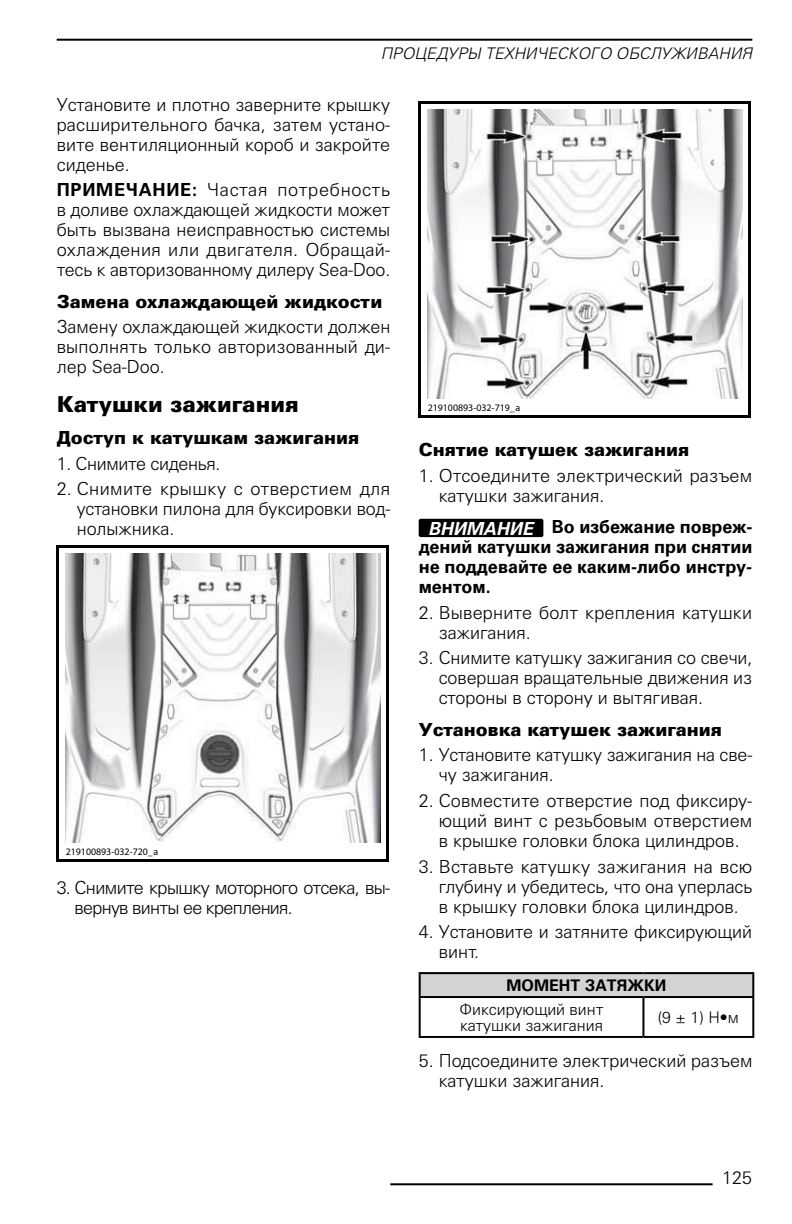
<style>
.page{position:relative;width:792px;height:1224px;background:#fff}
.page>*{position:absolute;margin:0;border:0;box-sizing:border-box;transform-origin:0 0}
.Заголовок_3{font:900 22px "Univers Cyr";color:#000}
.Основной_текст{font:300 18px/20px "Univers Cyr";color:#000;text-align:justify}
.Заголовок_4{font:900 18px "Univers Cyr";color:#000}
.Предостережение{font:700 18px/20px "Univers Cyr";color:#000;text-align:justify}
.Основной_текст-2{font:300 18px/20px "Univers Cyr";letter-spacing:-.04em;color:#000}
.Основной_текст-3{font:300 18px "Univers Cyr";letter-spacing:-.02em;color:#000}
.Основной_текст-4{font:italic 700 18px "Univers Cyr";color:#fff}
.Текст_в_таблице{font:300 16px/16px "Univers Cyr";color:#000}
.Подпись_к_рисункам{font:italic 300 16px "Univers Cyr";color:#000}
.Текст_в_таблице-2{font:700 16px "Univers Cyr";color:#000}
.t1{font:300 10px "Univers";letter-spacing:-.005em;color:#000}
.s1{font-weight:700}
</style>
<div class="page">
<hr style="left:57px;top:39px;width:695px;height:2px;background:#000">
<hr style="left:390px;top:1183px;width:323px;height:2px;background:#000">
<img style="left:66px;top:554px;width:315px;height:289px">
<hr style="left:57px;top:545px;width:332px;height:2px;background:#000">
<hr style="left:57px;top:860px;width:332px;height:2px;background:#000">
<hr style="left:57px;top:546px;width:2px;height:315px;background:#000">
<hr style="left:387px;top:546px;width:2px;height:315px;background:#000">
<img style="left:428px;top:110px;width:315px;height:289px">
<hr style="left:419px;top:101px;width:332px;height:2px;background:#000">
<hr style="left:419px;top:416px;width:332px;height:2px;background:#000">
<hr style="left:419px;top:102px;width:2px;height:315px;background:#000">
<hr style="left:749px;top:102px;width:2px;height:315px;background:#000">
<div style="left:419px;top:519px;width:124px;height:18px;background:#000101;border-radius:2px"></div>
<div style="left:420px;top:973px;width:333px;height:24px;background:#d1d3d4"></div>
<hr style="left:419px;top:972px;width:224px;height:2px;background:#000">
<hr style="left:419px;top:974px;width:2px;height:22px;background:#000">
<hr style="left:643px;top:972px;width:111px;height:2px;background:#000">
<hr style="left:752px;top:974px;width:2px;height:22px;background:#000">
<hr style="left:419px;top:996px;width:224px;height:2px;background:#000">
<hr style="left:419px;top:998px;width:2px;height:38px;background:#000">
<hr style="left:643px;top:996px;width:111px;height:2px;background:#000">
<hr style="left:642px;top:998px;width:2px;height:38px;background:#000">
<hr style="left:752px;top:998px;width:2px;height:38px;background:#000">
<hr style="left:419px;top:1036px;width:224px;height:2px;background:#000">
<hr style="left:643px;top:1036px;width:111px;height:2px;background:#000">
<p class="Подпись_к_рисункам" style="left:381px;top:44px;width:373px">ПРОЦЕДУРЫ ТЕХНИЧЕСКОГО ОБСЛУЖИВАНИЯ</p>
<p class="Основной_текст" style="left:57px;top:94px;width:335px">Установите и плотно заверните крышку расширительного бачка, затем устано&shy;вите вентиляционный короб и закройте сиденье.</p>
<p class="Основной_текст" style="left:57px;top:180px;width:335px"><span class="s1">ПРИМЕЧАНИЕ:</span> Частая потребность в доливе охлаждающей жидкости может быть вызвана неисправностью системы охлаждения или двигателя. Обращай&shy;тесь к авторизованному дилеру Sea-Doo.</p>
<p class="Заголовок_4" style="left:57px;top:291px;width:327px">Замена охлаждающей жидкости</p>
<p class="Основной_текст" style="left:57px;top:317px;width:335px">Замену охлаждающей жидкости должен выполнять только авторизованный ди&shy;лер Sea-Doo.</p>
<p class="Заголовок_3" style="left:57px;top:392px;width:243px">Катушки зажигания</p>
<p class="Заголовок_4" style="left:57px;top:427px;width:304px">Доступ к катушкам зажигания</p>
<p class="Основной_текст-3" style="left:57px;top:453px;width:165px">1. Снимите сиденья.</p>
<p class="Основной_текст" style="left:77px;top:479px;width:315px;text-indent:-20px">2. Снимите крышку с отверстием для установки пилона для буксировки вод&shy;нолыжника.</p>
<p class="t1" style="left:66px;top:845px;width:94px">219100893-032-720_a</p>
<p class="Основной_текст-2" style="left:75px;top:878px;width:317px;text-indent:-18px">3. Снимите крышку моторного отсека, вы&shy;вернув винты ее крепления.</p>
<p class="t1" style="left:428px;top:401px;width:94px">219100893-032-719_a</p>
<p class="Заголовок_4" style="left:419px;top:439px;width:272px">Снятие катушек зажигания</p>
<p class="Основной_текст" style="left:439px;top:465px;width:315px;text-indent:-20px">1. Отсоедините электрический разъем катушки зажигания.</p>
<p class="Основной_текст-4" style="left:428px;top:518px;width:106px">ВНИМАНИЕ</p>
<p class="Предостережение" style="left:419px;top:517px;width:335px;text-indent:133px">Во избежание повреж&shy;дений катушки зажигания при снятии не поддевайте ее каким-либо инстру&shy;ментом.</p>
<p class="Основной_текст" style="left:439px;top:602px;width:315px;text-indent:-20px">2. Выверните болт крепления катушки зажигания.</p>
<p class="Основной_текст" style="left:439px;top:648px;width:315px;text-indent:-20px">3. Снимите катушку зажигания со свечи, совершая вращательные движения из стороны в сторону и вытягивая.</p>
<p class="Заголовок_4" style="left:419px;top:719px;width:305px">Установка катушек зажигания</p>
<p class="Основной_текст" style="left:439px;top:745px;width:315px;text-indent:-20px">1. Установите катушку зажигания на све&shy;чу зажигания.</p>
<p class="Основной_текст" style="left:439px;top:791px;width:315px;text-indent:-20px">2. Совместите отверстие под фиксиру&shy;ющий винт с резьбовым отверстием в крышке головки блока цилиндров.</p>
<p class="Основной_текст" style="left:439px;top:856px;width:315px;text-indent:-20px">3. Вставьте катушку зажигания на всю глубину и убедитесь, что она уперлась в крышку головки блока цилиндров.</p>
<p class="Основной_текст" style="left:439px;top:922px;width:315px;text-indent:-20px">4. Установите и затяните фиксирующий винт.</p>
<p class="Текст_в_таблице-2" style="left:507px;top:976px;width:161px">МОМЕНТ ЗАТЯЖКИ</p>
<p class="Текст_в_таблице" style="left:460px;top:1002px;width:145px">Фиксирующий винт катушки зажигания</p>
<p class="Текст_в_таблице" style="left:658px;top:1010px;width:83px">(9 ± 1) Н•м</p>
<p class="Основной_текст" style="left:439px;top:1051px;width:315px;text-indent:-20px">5. Подсоедините электрический разъем катушки зажигания.</p>
<p class="Основной_текст" style="left:722px;top:1168px;width:32px">125</p>
</div>
